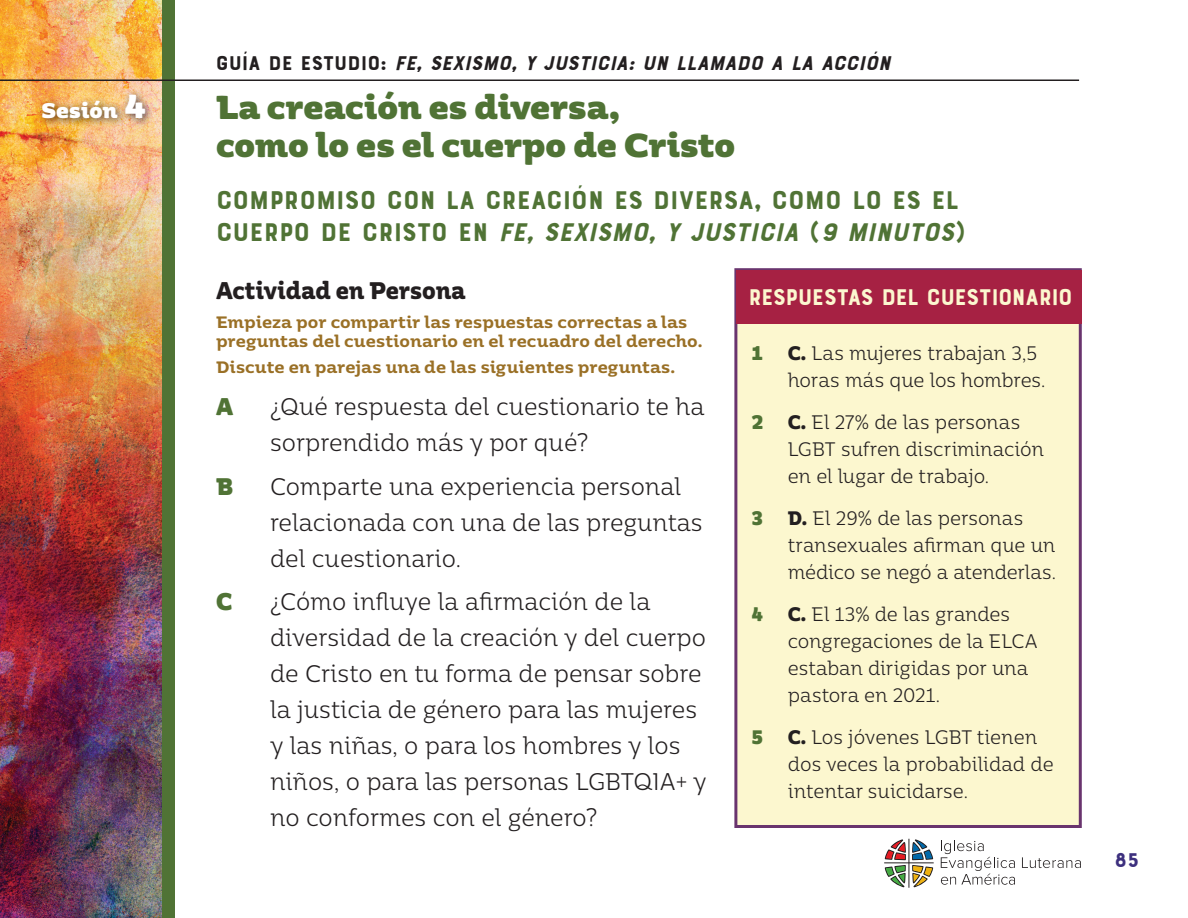
<style>
.page{position:relative;width:1188px;height:918px;background:#fff}
.page>*{position:absolute;margin:0;border:0;box-sizing:border-box;transform-origin:0 0}
.t1{font:900 33px/37.5px "Moreno";letter-spacing:-.005em;color:#507335}
.Subhead_Bourton_18-4{font:27px/32.4px "Bourton Base";color:#507335}
.bullets_SG{font:300 24px/36px "Moreno";color:#231f20;scale:.9 1}
.Subhead_Bourton_18{font:24px "Bourton Base";letter-spacing:-.025em;color:#fcf7cf}
._16pt_bold_head{font:700 24px "Moreno";color:#231f20;scale:.9 1}
.bullets_SG-2{font:900 24px "Moreno";color:#507335;scale:.9 1}
.t2{font:italic 21px "Bourton Base";color:#231f20}
.t3{font:900 21px "Moreno";letter-spacing:-.005em;color:#fff}
.t4{font:21px "Bourton Base";color:#3d307e}
.bullets_SG-3{font:300 19.5px/27px "Moreno";color:#231f20;scale:.9 1}
.bullets_SG-4{font:900 19.5px "Moreno";color:#507335;scale:.9 1}
.rubrics{font:600 16.5px/19.8px "Moreno";letter-spacing:.005em;color:#9a7026}
.s1{font-size:33px}
.s2{font-style:normal}
.s3{font-style:italic}
.s4{font-weight:700}
</style>
<div class="page">
<div style="left:153px;top:0;width:22px;height:918px;background:#507335"></div>
<img style="left:0;top:0;width:162px;height:918px">
<div style="left:37px;top:88px;width:118px;height:41px;background:#231f20;opacity:.75"></div>
<hr style="left:0;top:80px;width:1079px;height:1px;background:#231f20">
<svg style="left:941px;top:840px;width:74px;height:45px"></svg>
<svg style="left:1022px;top:857px;width:59px;height:11px"></svg>
<svg style="left:884px;top:839px;width:50px;height:49px"></svg>
<div style="left:734px;top:268px;width:348px;height:560px;background:#fcf7cf;border:3px solid #69346e"></div>
<div style="left:736px;top:270px;width:346px;height:54px;background:#a62143"></div>
<p class="t3" style="left:42px;top:91px;width:105px">Sesión <span class="s1">4</span></p>
<p class="t2" style="left:216px;top:50px;width:682px"><span class="s2">G U Í A D E E S T U D I O :</span> FE, SEXISMO, Y JUSTICIA: UN LLAMADO A LA ACCIÓN</p>
<h1 class="t1" style="left:216px;top:86px;width:521px">La creación es diversa,<br>como lo es el cuerpo de Cristo</h1>
<p class="Subhead_Bourton_18-4" style="left:216px;top:184px;width:751px">COMPROMISO CON LA CREACIÓN ES DIVERSA, COMO LO ES EL<br>C U E R P O D E C R I S T O E N <span class="s3">FE, SEXISMO, Y JUSTICIA</span> ( <span class="s3">9 MINUTOS</span>)</p>
<p class="_16pt_bold_head" style="left:216px;top:268px;width:279px">Actividad en Persona</p>
<p class="rubrics" style="left:216px;top:311px;width:488px">Empieza por compartir las respuestas correctas a las preguntas del cuestionario en el recuadro del derecho.</p>
<p class="rubrics" style="left:216px;top:356px;width:461px">Discute en parejas una de las siguientes preguntas.</p>
<p class="bullets_SG-2" style="left:216px;top:384px;width:21px">A</p>
<p class="bullets_SG" style="left:270px;top:387px;width:484px">¿Qué respuesta del cuestionario te ha sorprendido más y por qué?</p>
<p class="bullets_SG-2" style="left:216px;top:464px;width:21px">B</p>
<p class="bullets_SG" style="left:270px;top:467px;width:482px">Comparte una experiencia personal relacionada con una de las preguntas del cuestionario.</p>
<p class="bullets_SG-2" style="left:216px;top:579px;width:19px">C</p>
<p class="bullets_SG" style="left:270px;top:582px;width:487px">¿Cómo influye la afirmación de la diversidad de la creación y del cuerpo de Cristo en tu forma de pensar sobre la justicia de género para las mujeres y las niñas, o para los hombres y los niños, o para las personas LGBTQIA+ y no conformes con el género?</p>
<p class="Subhead_Bourton_18" style="left:748px;top:282px;width:326px">RESPUESTAS DEL CUESTIONARIO</p>
<p class="bullets_SG-4" style="left:752px;top:335px;width:13px">1</p>
<p class="bullets_SG-3" style="left:788px;top:338px;width:288px"><span class="s4">C.</span> Las mujeres trabajan 3,5 horas más que los hombres.</p>
<p class="bullets_SG-4" style="left:752px;top:404px;width:14px">2</p>
<p class="bullets_SG-3" style="left:788px;top:407px;width:286px"><span class="s4">C.</span> El 27% de las personas<br>LGBT sufren discriminación en el lugar de trabajo.</p>
<p class="bullets_SG-4" style="left:752px;top:500px;width:14px">3</p>
<p class="bullets_SG-3" style="left:788px;top:503px;width:300px"><span class="s4">D.</span> El 29% de las personas transexuales afirman que un médico se negó a atenderlas.</p>
<p class="bullets_SG-4" style="left:752px;top:596px;width:14px">4</p>
<p class="bullets_SG-3" style="left:788px;top:599px;width:279px"><span class="s4">C.</span> El 13% de las grandes congregaciones de la ELCA estaban dirigidas por una pastora en 2021.</p>
<p class="bullets_SG-4" style="left:752px;top:719px;width:14px">5</p>
<p class="bullets_SG-3" style="left:788px;top:722px;width:297px"><span class="s4">C.</span> Los jóvenes LGBT tienen dos veces la probabilidad de intentar suicidarse.</p>
<p class="t4" style="left:1114px;top:847px;width:26px">85</p>
</div>
